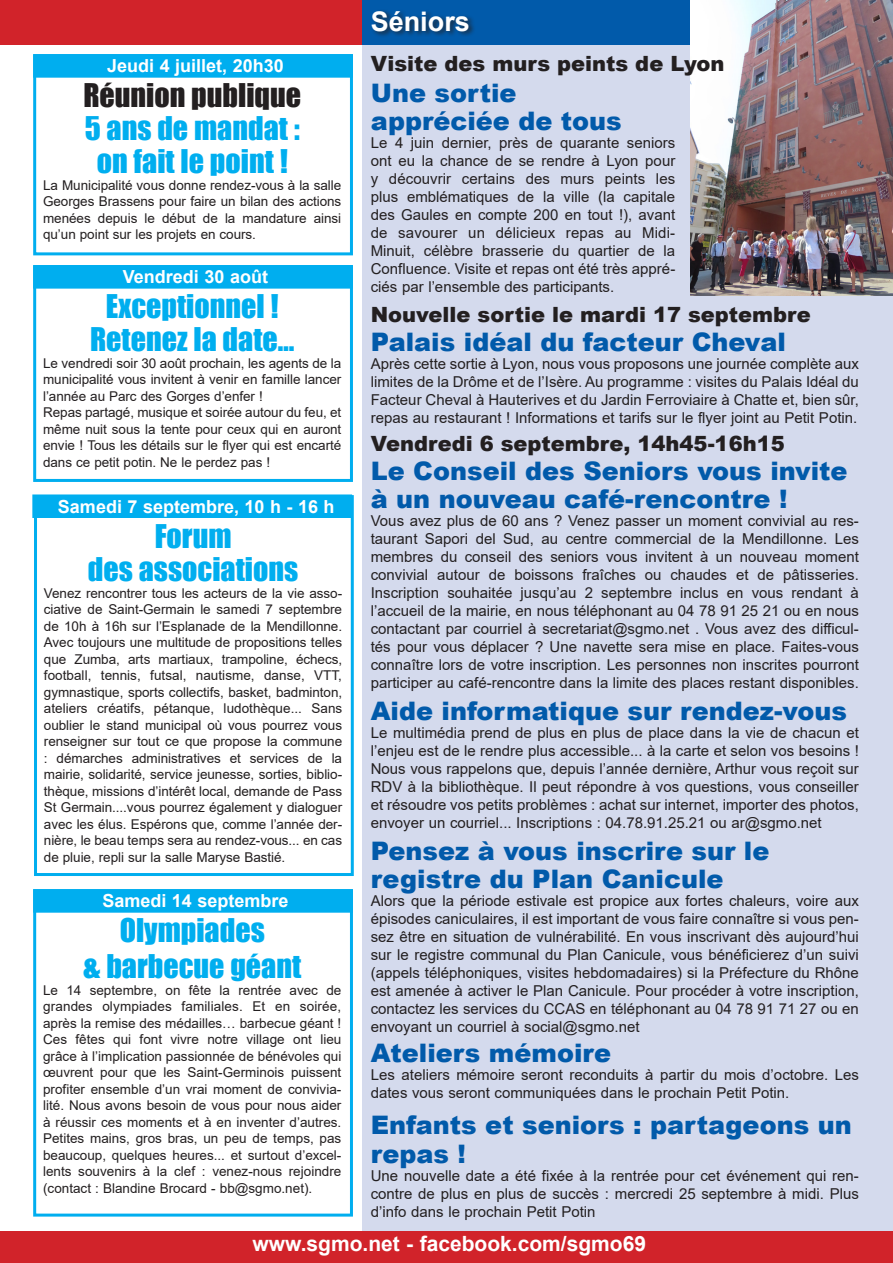
<style>
.page{position:relative;width:893px;height:1263px;background:#fff}
.page>*{position:absolute;margin:0;border:0;box-sizing:border-box;transform-origin:0 0}
.texte{font:30px/33px "Impact";color:#00aeef;text-align:center}
.texte-2{font:30px "Impact";color:#231f20}
.ADJOINTS{font:700 27px "Arial";color:#fff}
.titre_echo{font:900 25.5px/28.5px "Arial";color:#015aaa}
.titre_echo-2{font:900 21px "Arial";color:#231f20}
.inter{font:700 21px "Arial";color:#fff}
.inter-2{font:700 18px "Arial";color:#fff}
.texte-3{font:15px/18px "Arial";color:#231f20;text-align:justify}
.texte-4{font:13.5px/16.5px "Arial";letter-spacing:-.005em;color:#231f20;text-align:justify}
</style>
<div class="page">
<div style="left:362px;top:45px;width:531px;height:1218px;background:#d4daed"></div>
<div style="left:0;top:1231px;width:893px;height:32px;background:#d1232a"></div>
<div style="left:0;top:0;width:362px;height:44px;background:#d1232a"></div>
<div style="left:362px;top:0;width:531px;height:44px;background:#015aaa"></div>
<div style="left:370px;top:9px;width:106px;height:30px;background:#231f20;opacity:.75"></div>
<div style="left:34px;top:495px;width:320px;height:381px;border:3px solid #00aeef"></div>
<div style="left:33px;top:54px;width:320px;height:201px;border:3px solid #00aeef"></div>
<div style="left:33px;top:265px;width:320px;height:217px;border:3px solid #00aeef"></div>
<div style="left:32px;top:494px;width:320px;height:24px;background:#00aeef;border:3px solid #00aeef"></div>
<div style="left:33px;top:54px;width:320px;height:24px;background:#00aeef;border:3px solid #00aeef"></div>
<div style="left:33px;top:265px;width:320px;height:24px;background:#00aeef;border:3px solid #00aeef"></div>
<div style="left:33px;top:889px;width:320px;height:327px;border:3px solid #00aeef"></div>
<div style="left:33px;top:889px;width:320px;height:24px;background:#00aeef;border:3px solid #00aeef"></div>
<img style="left:691px;top:0;width:202px;height:295px">
<p class="inter-2" style="left:107px;top:53px;width:178px">Jeudi 4 juillet, 20h30</p>
<p class="texte-2" style="left:83px;top:72px;width:219px">Réunion publique</p>
<p class="texte" style="left:85px;top:111px;width:217px">5 ans de mandat :</p>
<p class="texte" style="left:97px;top:144px;width:193px">on fait le point !</p>
<p class="texte-4" style="left:43px;top:177px;width:300px">La Municipalité vous donne rendez-vous à la salle Georges Brassens pour faire un bilan des actions menées depuis le début de la mandature ainsi qu’un point sur les projets en cours.</p>
<p class="inter-2" style="left:123px;top:264px;width:147px">Vendredi 30 août</p>
<p class="texte" style="left:90px;top:289px;width:206px">Exceptionnel !<br>Retenez la date…</p>
<p class="texte-4" style="left:43px;top:355px;width:300px">Le vendredi soir 30 août prochain, les agents de la municipalité vous invitent à venir en famille lancer l’année au Parc des Gorges d’enfer !</p>
<p class="texte-4" style="left:43px;top:404px;width:300px">Repas partagé, musique et soirée autour du feu, et même nuit sous la tente pour ceux qui en auront envie ! Tous les détails sur le flyer qui est encarté dans ce petit potin. Ne le perdez pas !</p>
<p class="inter-2" style="left:58px;top:494px;width:278px">Samedi 7 septembre, 10 h - 16 h</p>
<p class="texte" style="left:155px;top:519px;width:78px">Forum</p>
<p class="texte" style="left:88px;top:552px;width:212px">des associations</p>
<p class="texte-4" style="left:44px;top:585px;width:300px">Venez rencontrer tous les acteurs de la vie asso&shy;ciative de Saint-Germain le samedi 7 septembre de 10h à 16h sur l’Esplanade de la Mendillonne.<br>Avec toujours une multitude de propositions telles que Zumba, arts martiaux, trampoline, échecs, football, tennis, futsal, nautisme, danse, VTT, gymnastique, sports collectifs, basket, badminton, ateliers créatifs, pétanque, ludothèque... Sans oublier le stand municipal où vous pourrez vous renseigner sur tout ce que propose la commune : démarches administratives et services de la mairie, solidarité, service jeunesse, sorties, biblio&shy;thèque, missions d’intérêt local, demande de Pass St Germain....vous pourrez également y dialoguer avec les élus. Espérons que, comme l’année der&shy;nière, le beau temps sera au rendez-vous... en cas de pluie, repli sur la salle Maryse Bastié.</p>
<p class="inter-2" style="left:102px;top:888px;width:188px">Samedi 14 septembre</p>
<p class="texte" style="left:83px;top:912px;width:219px;line-height:36px">Olympiades<br>&amp; barbecue géant</p>
<p class="texte-4" style="left:43px;top:982px;width:300px">Le 14 septembre, on fête la rentrée avec de grandes olympiades familiales. Et en soirée, après la remise des médailles… barbecue géant !</p>
<p class="texte-4" style="left:43px;top:1031px;width:300px">Ces fêtes qui font vivre notre village ont lieu grâce à l’implication passionnée de bénévoles qui œuvrent pour que les Saint-Germinois puissent profiter ensemble d’un vrai moment de convivia&shy;lité. Nous avons besoin de vous pour nous aider à réussir ces moments et à en inventer d’autres.<br>Petites mains, gros bras, un peu de temps, pas beaucoup, quelques heures... et surtout d’excel&shy;lents souvenirs à la clef : venez-nous rejoindre (contact : Blandine Brocard - bb@sgmo.net).</p>
<p class="ADJOINTS" style="left:371px;top:2px;width:101px">Séniors</p>
<p class="titre_echo-2" style="left:371px;top:48px;width:355px">Visite des murs peints de Lyon</p>
<p class="titre_echo" style="left:371px;top:78px;width:253px">Une sortie appréciée de tous</p>
<p class="texte-3" style="left:371px;top:134px;width:306px">Le 4 juin dernier, près de quarante seniors ont eu la chance de se rendre à Lyon pour y découvrir certains des murs peints les plus emblématiques de la ville (la capitale des Gaules en compte 200 en tout !), avant de savourer un délicieux repas au Midi-Minuit, célèbre brasserie du quartier de la Confluence. Visite et repas ont été très appré&shy;ciés par l’ensemble des participants.</p>
<p class="titre_echo-2" style="left:371px;top:299px;width:442px">Nouvelle sortie le mardi 17 septembre</p>
<p class="titre_echo" style="left:371px;top:327px;width:417px">Palais idéal du facteur Cheval</p>
<p class="texte-3" style="left:371px;top:354px;width:490px">Après cette sortie à Lyon, nous vous proposons une journée complète aux limites de la Drôme et de l’Isère. Au programme : visites du Palais Idéal du Facteur Cheval à Hauterives et du Jardin Ferroviaire à Chatte et, bien sûr, repas au restaurant ! Informations et tarifs sur le flyer joint au Petit Potin.</p>
<p class="titre_echo-2" style="left:371px;top:428px;width:415px">Vendredi 6 septembre, 14h45-16h15</p>
<p class="titre_echo" style="left:371px;top:456px;width:478px">Le Conseil des Seniors vous invite à un nouveau café-rencontre !</p>
<p class="texte-3" style="left:371px;top:512px;width:490px">Vous avez plus de 60 ans ? Venez passer un moment convivial au res&shy;taurant Sapori del Sud, au centre commercial de la Mendillonne. Les membres du conseil des seniors vous invitent à un nouveau moment convivial autour de boissons fraîches ou chaudes et de pâtisseries.<br>Inscription souhaitée jusqu’au 2 septembre inclus en vous rendant à l’accueil de la mairie, en nous téléphonant au 04 78 91 25 21 ou en nous contactant par courriel à secretariat@sgmo.net . Vous avez des difficul&shy;tés pour vous déplacer ? Une navette sera mise en place. Faites-vous connaître lors de votre inscription. Les personnes non inscrites pourront participer au café-rencontre dans la limite des places restant disponibles.</p>
<p class="titre_echo" style="left:371px;top:695px;width:478px">Aide informatique sur rendez-vous</p>
<p class="texte-3" style="left:371px;top:723px;width:490px">Le multimédia prend de plus en plus de place dans la vie de chacun et l’enjeu est de le rendre plus accessible... à la carte et selon vos besoins !<br>Nous vous rappelons que, depuis l’année dernière, Arthur vous reçoit sur RDV à la bibliothèque. Il peut répondre à vos questions, vous conseiller et résoudre vos petits problèmes : achat sur internet, importer des photos, envoyer un courriel... Inscriptions : 04.78.91.25.21 ou ar@sgmo.net</p>
<p class="titre_echo" style="left:371px;top:836px;width:400px">Pensez à vous inscrire sur le registre du Plan Canicule</p>
<p class="texte-3" style="left:371px;top:892px;width:490px">Alors que la période estivale est propice aux fortes chaleurs, voire aux épisodes caniculaires, il est important de vous faire connaître si vous pen&shy;sez être en situation de vulnérabilité. En vous inscrivant dès aujourd’hui sur le registre communal du Plan Canicule, vous bénéficierez d’un suivi (appels téléphoniques, visites hebdomadaires) si la Préfecture du Rhône est amenée à activer le Plan Canicule. Pour procéder à votre inscription, contactez les services du CCAS en téléphonant au 04 78 91 71 27 ou en envoyant un courriel à social@sgmo.net</p>
<p class="titre_echo" style="left:371px;top:1038px;width:242px">Ateliers mémoire</p>
<p class="texte-3" style="left:371px;top:1066px;width:490px">Les ateliers mémoire seront reconduits à partir du mois d’octobre. Les dates vous seront communiquées dans le prochain Petit Potin.</p>
<p class="titre_echo" style="left:371px;top:1110px;width:482px">Enfants et seniors : partageons un repas !</p>
<p class="texte-3" style="left:371px;top:1166px;width:490px">Une nouvelle date a été fixée à la rentrée pour cet événement qui ren&shy;contre de plus en plus de succès : mercredi 25 septembre à midi. Plus d’info dans le prochain Petit Potin</p>
<p class="inter" style="left:252px;top:1229px;width:395px">www.sgmo.net - facebook.com/sgmo69</p>
</div>
